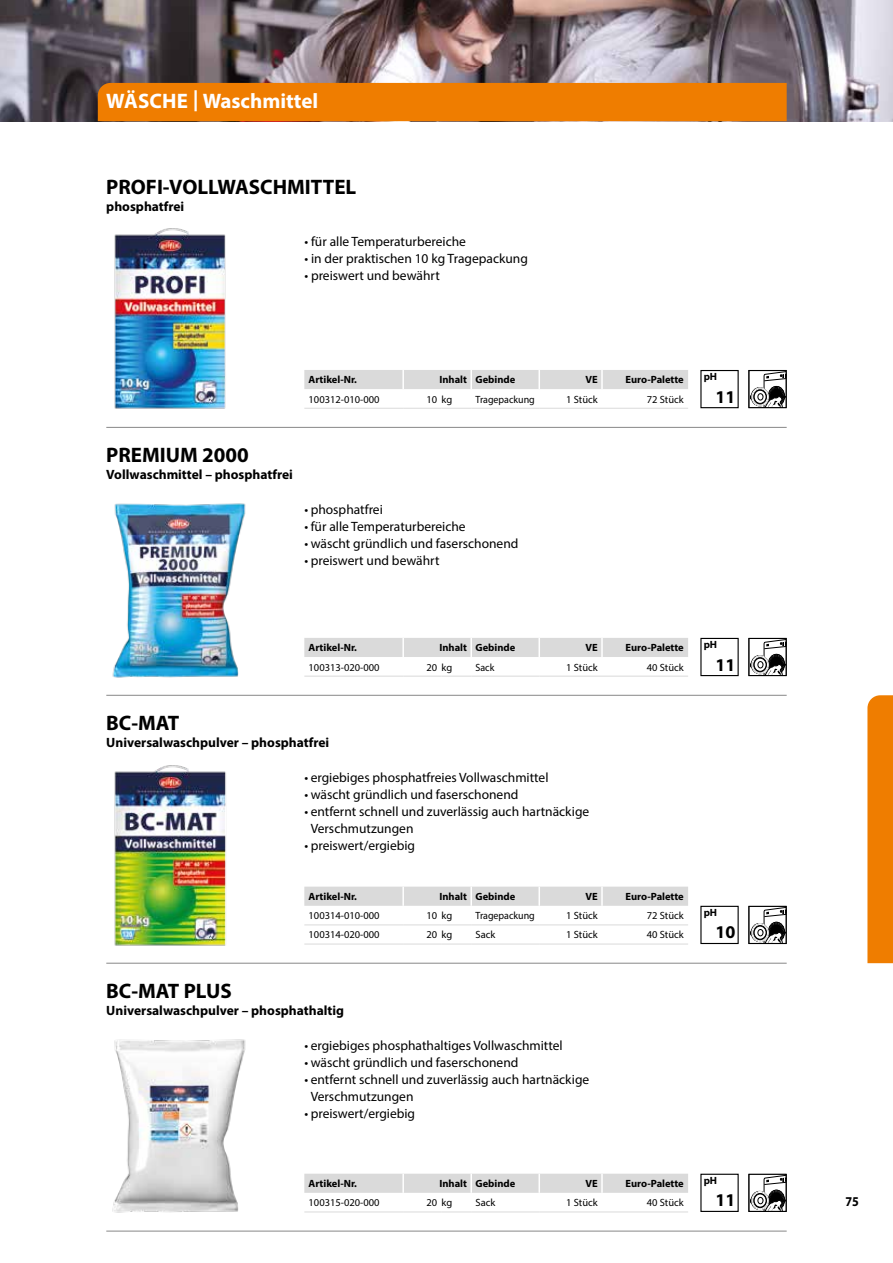
<style>
.page{position:relative;width:893px;height:1263px;background:#fff}
.page>*{position:absolute;margin:0;border:0;box-sizing:border-box;transform-origin:0 0}
.t1{font:700 21px "Myriad Pro";color:#000}
.t2{font:700 21px "Myriad Pro";color:#fff}
.t3{font:700 18px "Myriad Pro";color:#000}
.t4{font:13.5px/17px "Myriad Pro";color:#000}
.t5{font:700 13.5px "Myriad Pro";color:#000}
.t6{font:700 13.5px "Myriad Pro";color:#000;scale:.9 1}
.t7{font:10.5px "Myriad Pro";color:#000}
.t8{font:700 10.5px "Myriad Pro";color:#000}
.t9{font:10.5px "Myriad Pro";color:#000;scale:.95 1}
</style>
<div class="page">
<img style="left:0;top:0;width:893px;height:121px">
<div style="left:867px;top:695px;width:26px;height:268px;background:#ef7d00"></div>
<div style="left:98px;top:83px;width:689px;height:38px;background:#ef7d00"></div>
<hr style="left:106px;top:427px;width:681px;height:1px;background:#878787">
<img style="left:107px;top:228px;width:155px;height:199px">
<svg style="left:750px;top:372px;width:35px;height:34px"></svg>
<div style="left:748px;top:370px;width:39px;height:38px;border:1px solid #000"></div>
<div style="left:700px;top:370px;width:39px;height:38px;border:1px solid #000"></div>
<div style="left:304px;top:370px;width:384px;height:19px;background:#dadada"></div>
<hr style="left:304px;top:408px;width:99px;height:1px;background:#dadada">
<hr style="left:403px;top:408px;width:38px;height:1px;background:#dadada">
<hr style="left:441px;top:408px;width:30px;height:1px;background:#dadada">
<hr style="left:471px;top:408px;width:68px;height:1px;background:#dadada">
<hr style="left:539px;top:408px;width:63px;height:1px;background:#dadada">
<hr style="left:602px;top:408px;width:86px;height:1px;background:#dadada">
<hr style="left:106px;top:695px;width:681px;height:1px;background:#878787">
<div style="left:700px;top:638px;width:39px;height:38px;border:1px solid #000"></div>
<hr style="left:106px;top:963px;width:681px;height:1px;background:#878787">
<div style="left:700px;top:906px;width:39px;height:38px;border:1px solid #000"></div>
<hr style="left:106px;top:1231px;width:681px;height:1px;background:#878787">
<div style="left:700px;top:1174px;width:39px;height:38px;border:1px solid #000"></div>
<svg style="left:750px;top:640px;width:35px;height:34px"></svg>
<div style="left:748px;top:638px;width:39px;height:38px;border:1px solid #000"></div>
<svg style="left:750px;top:908px;width:35px;height:34px"></svg>
<div style="left:748px;top:906px;width:39px;height:38px;border:1px solid #000"></div>
<div style="left:304px;top:887px;width:384px;height:19px;background:#dadada"></div>
<hr style="left:304px;top:924px;width:99px;height:1px;background:#dadada">
<hr style="left:403px;top:924px;width:38px;height:1px;background:#dadada">
<hr style="left:441px;top:924px;width:30px;height:1px;background:#dadada">
<hr style="left:471px;top:924px;width:68px;height:1px;background:#dadada">
<hr style="left:539px;top:924px;width:63px;height:1px;background:#dadada">
<hr style="left:602px;top:924px;width:86px;height:1px;background:#dadada">
<hr style="left:304px;top:944px;width:99px;height:1px;background:#dadada">
<hr style="left:403px;top:944px;width:38px;height:1px;background:#dadada">
<hr style="left:441px;top:944px;width:30px;height:1px;background:#dadada">
<hr style="left:471px;top:944px;width:68px;height:1px;background:#dadada">
<hr style="left:539px;top:944px;width:63px;height:1px;background:#dadada">
<hr style="left:602px;top:944px;width:86px;height:1px;background:#dadada">
<svg style="left:750px;top:1176px;width:35px;height:34px"></svg>
<div style="left:748px;top:1174px;width:39px;height:38px;border:1px solid #000"></div>
<div style="left:304px;top:1174px;width:384px;height:19px;background:#dadada"></div>
<hr style="left:304px;top:1211px;width:99px;height:1px;background:#dadada">
<hr style="left:403px;top:1211px;width:38px;height:1px;background:#dadada">
<hr style="left:441px;top:1211px;width:30px;height:1px;background:#dadada">
<hr style="left:471px;top:1211px;width:68px;height:1px;background:#dadada">
<hr style="left:539px;top:1211px;width:63px;height:1px;background:#dadada">
<hr style="left:602px;top:1211px;width:86px;height:1px;background:#dadada">
<div style="left:304px;top:638px;width:384px;height:19px;background:#dadada"></div>
<hr style="left:304px;top:676px;width:99px;height:1px;background:#dadada">
<hr style="left:403px;top:676px;width:38px;height:1px;background:#dadada">
<hr style="left:441px;top:676px;width:30px;height:1px;background:#dadada">
<hr style="left:471px;top:676px;width:68px;height:1px;background:#dadada">
<hr style="left:539px;top:676px;width:63px;height:1px;background:#dadada">
<hr style="left:602px;top:676px;width:86px;height:1px;background:#dadada">
<img style="left:106px;top:765px;width:156px;height:198px">
<img style="left:112px;top:503px;width:134px;height:175px">
<img style="left:112px;top:1039px;width:134px;height:174px">
<h1 class="t2" style="left:106px;top:87px;width:214px">WÄSCHE | Waschmittel</h1>
<h1 class="t1" style="left:106px;top:174px;width:252px">PROFI-VOLLWASCHMITTEL</h1>
<p class="t5" style="left:106px;top:198px;width:80px">phosphatfrei</p>
<p class="t4" style="left:304px;top:233px;width:163px">• für alle Temperaturbereiche</p>
<p class="t4" style="left:304px;top:250px;width:225px">• in der praktischen 10 kg Tragepackung</p>
<p class="t4" style="left:304px;top:267px;width:137px">• preiswert und bewährt</p>
<p class="t8" style="left:309px;top:373px;width:50px">Artikel-Nr.</p>
<p class="t8" style="left:439px;top:373px;width:77px">Inhalt Gebinde</p>
<p class="t8" style="left:585px;top:373px;width:14px">VE</p>
<p class="t8" style="left:626px;top:373px;width:60px">Euro-Palette</p>
<p class="t7" style="left:309px;top:393px;width:73px">100312-010-000</p>
<p class="t7" style="left:426px;top:393px;width:27px">10 kg</p>
<p class="t9" style="left:475px;top:393px;width:64px">Tragepackung</p>
<p class="t7" style="left:566px;top:393px;width:33px">1 Stück</p>
<p class="t7" style="left:647px;top:393px;width:39px">72 Stück</p>
<h1 class="t1" style="left:106px;top:441px;width:144px">PREMIUM 2000</h1>
<p class="t5" style="left:106px;top:466px;width:188px">Vollwaschmittel – phosphatfrei</p>
<p class="t4" style="left:304px;top:501px;width:80px">• phosphatfrei</p>
<p class="t4" style="left:304px;top:518px;width:163px">• für alle Temperaturbereiche</p>
<p class="t4" style="left:304px;top:535px;width:216px">• wäscht gründlich und faserschonend</p>
<p class="t4" style="left:304px;top:552px;width:137px">• preiswert und bewährt</p>
<p class="t8" style="left:704px;top:370px;width:15px">pH</p>
<h2 class="t3" style="left:715px;top:385px;width:21px">11</h2>
<p class="t8" style="left:309px;top:641px;width:50px">Artikel-Nr.</p>
<p class="t8" style="left:439px;top:641px;width:77px">Inhalt Gebinde</p>
<p class="t8" style="left:585px;top:641px;width:14px">VE</p>
<p class="t8" style="left:626px;top:641px;width:60px">Euro-Palette</p>
<p class="t7" style="left:309px;top:660px;width:73px">100313-020-000</p>
<p class="t7" style="left:426px;top:660px;width:27px">20 kg</p>
<p class="t9" style="left:475px;top:660px;width:21px">Sack</p>
<p class="t7" style="left:566px;top:660px;width:33px">1 Stück</p>
<p class="t7" style="left:647px;top:660px;width:39px">40 Stück</p>
<h1 class="t1" style="left:106px;top:709px;width:75px">BC-MAT</h1>
<p class="t5" style="left:106px;top:734px;width:224px">Universalwaschpulver – phosphatfrei</p>
<p class="t4" style="left:304px;top:769px;width:246px">• ergiebiges phosphatfreies Vollwaschmittel</p>
<p class="t4" style="left:304px;top:786px;width:216px">• wäscht gründlich und faserschonend</p>
<p class="t4" style="left:311px;top:803px;width:280px;text-indent:-6px">• entfernt schnell und zuverlässig auch hartnäckige<br>Verschmutzungen</p>
<p class="t4" style="left:304px;top:837px;width:112px">• preiswert/ergiebig</p>
<p class="t8" style="left:309px;top:890px;width:50px">Artikel-Nr.</p>
<p class="t8" style="left:439px;top:890px;width:77px">Inhalt Gebinde</p>
<p class="t8" style="left:585px;top:890px;width:14px">VE</p>
<p class="t8" style="left:626px;top:890px;width:60px">Euro-Palette</p>
<p class="t7" style="left:309px;top:909px;width:73px">100314-010-000</p>
<p class="t7" style="left:426px;top:909px;width:27px">10 kg</p>
<p class="t9" style="left:475px;top:909px;width:64px">Tragepackung</p>
<p class="t7" style="left:566px;top:909px;width:33px">1 Stück</p>
<p class="t7" style="left:647px;top:909px;width:39px">72 Stück</p>
<p class="t7" style="left:309px;top:928px;width:73px">100314-020-000</p>
<p class="t7" style="left:426px;top:928px;width:27px">20 kg</p>
<p class="t7" style="left:475px;top:928px;width:21px">Sack</p>
<p class="t7" style="left:566px;top:928px;width:33px">1 Stück</p>
<p class="t7" style="left:647px;top:928px;width:39px">40 Stück</p>
<h1 class="t1" style="left:106px;top:977px;width:127px">BC-MAT PLUS</h1>
<p class="t5" style="left:106px;top:1002px;width:239px">Universalwaschpulver – phosphathaltig</p>
<p class="t4" style="left:304px;top:1037px;width:260px">• ergiebiges phosphathaltiges Vollwaschmittel</p>
<p class="t4" style="left:304px;top:1054px;width:216px">• wäscht gründlich und faserschonend</p>
<p class="t4" style="left:311px;top:1071px;width:280px;text-indent:-6px">• entfernt schnell und zuverlässig auch hartnäckige<br>Verschmutzungen</p>
<p class="t4" style="left:304px;top:1105px;width:112px">• preiswert/ergiebig</p>
<p class="t8" style="left:704px;top:638px;width:15px">pH</p>
<h2 class="t3" style="left:715px;top:653px;width:21px">11</h2>
<p class="t8" style="left:704px;top:906px;width:15px">pH</p>
<h2 class="t3" style="left:715px;top:920px;width:21px">10</h2>
<p class="t8" style="left:309px;top:1177px;width:50px">Artikel-Nr.</p>
<p class="t8" style="left:439px;top:1177px;width:77px">Inhalt Gebinde</p>
<p class="t8" style="left:585px;top:1177px;width:14px">VE</p>
<p class="t8" style="left:626px;top:1177px;width:60px">Euro-Palette</p>
<p class="t7" style="left:309px;top:1196px;width:73px">100315-020-000</p>
<p class="t7" style="left:426px;top:1196px;width:27px">20 kg</p>
<p class="t7" style="left:475px;top:1196px;width:21px">Sack</p>
<p class="t7" style="left:566px;top:1196px;width:33px">1 Stück</p>
<p class="t7" style="left:647px;top:1196px;width:39px">40 Stück</p>
<p class="t8" style="left:704px;top:1174px;width:15px">pH</p>
<h2 class="t3" style="left:715px;top:1188px;width:21px">11</h2>
<p class="t6" style="left:845px;top:1192px;width:16px">75</p>
</div>
